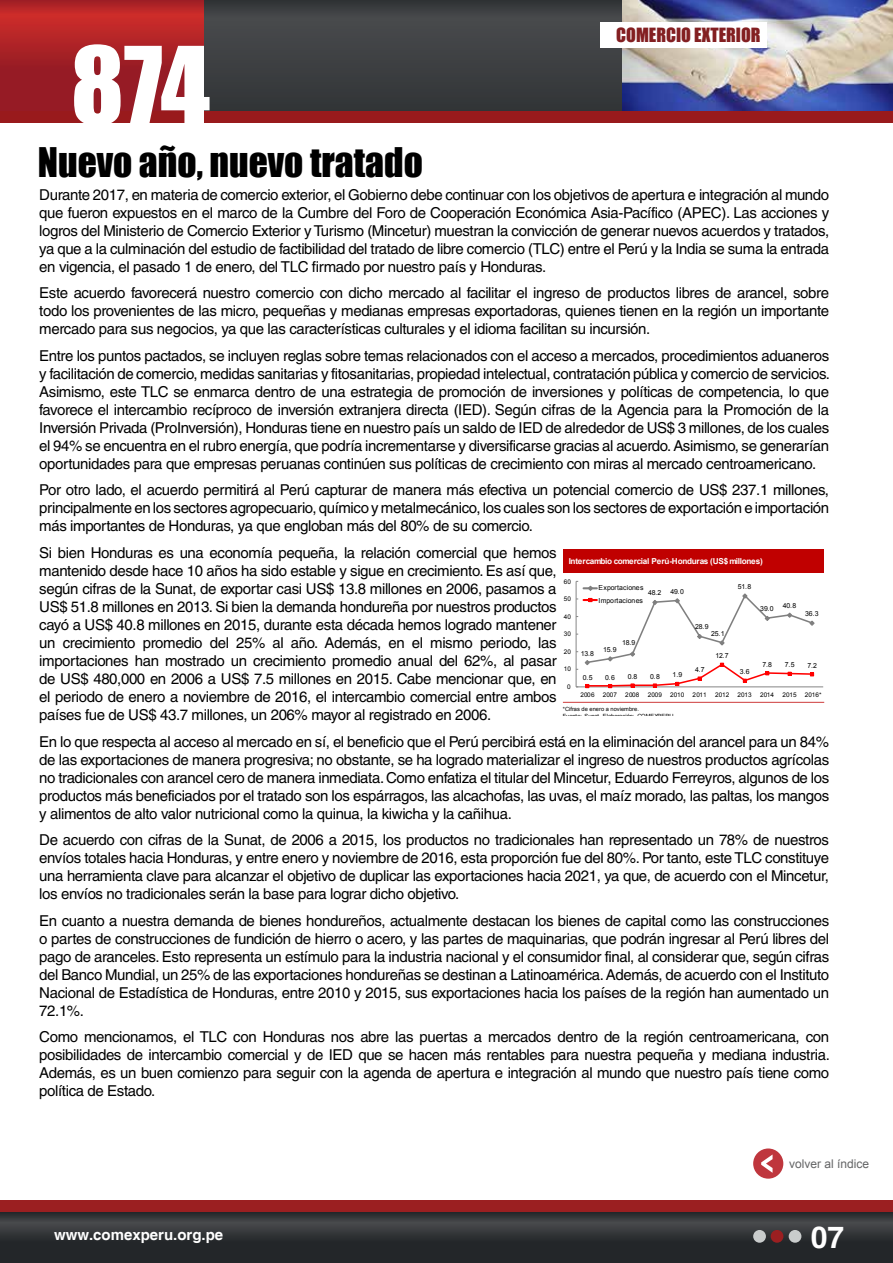
<style>
.page{position:relative;width:893px;height:1263px;background:#fff}
.page>*{position:absolute;margin:0;border:0;box-sizing:border-box;transform-origin:0 0}
.t1{font:99px "Impact";color:#fff}
.t2{font:37.5px "Impact";color:#000}
.t3{font:700 30px "Helvetica";color:#fff}
.t4{font:18px "Impact";color:#831f21}
.t5{font:15px/18px "Helvetica";letter-spacing:-.025em;color:#000;text-align:justify}
.t6{font:700 15px "Helvetica";color:#fff}
.t7{font:12px "Arial";color:#636465}
.t8{font:700 8.25px "Arial";letter-spacing:-.035em;color:#fff}
.t9{font:6.9px "Arial";letter-spacing:-.015em;color:#000}
.t10{font:6.9px/12.1px "Arial";letter-spacing:.01em;color:#000}
.t11{font:6.45px "Arial";letter-spacing:.025em;color:#000}
.t12{font:5.7px/6.9px "Arial";color:#000}
</style>
<div class="page">
<div style="left:200px;top:0;width:422px;height:123px;background:#3d3f41"></div>
<img style="left:623px;top:0;width:270px;height:111px">
<svg style="left:0;top:1212px;width:893px;height:51px;background:#2d3033"></svg>
<div style="left:0;top:1200px;width:893px;height:12px;background:#9b1f21"></div>
<div style="left:753px;top:1230px;width:13px;height:13px;background:#c9cccc;border-radius:50%"></div>
<div style="left:771px;top:1230px;width:12px;height:13px;background:#9b1f21;border-radius:50%"></div>
<div style="left:789px;top:1230px;width:12px;height:13px;background:#c9cccc;border-radius:50%"></div>
<div style="left:753px;top:1148px;width:30px;height:31px;background:#bf363d;border-radius:50%"></div>
<svg style="left:761px;top:1155px;width:11px;height:18px"></svg>
<svg style="left:0;top:0;width:203px;height:111px;background:#a72026"></svg>
<div style="left:0;top:111px;width:893px;height:12px;background:#991a1c"></div>
<div style="left:600px;top:22px;width:166px;height:26px;background:#fff"></div>
<div style="left:564px;top:549px;width:260px;height:24px;background:#c00000"></div>
<hr style="left:563px;top:702px;width:261px;height:1px;background:#ce3b3b">
<hr style="left:576px;top:581px;width:1px;height:106px;background:#868686">
<hr style="left:576px;top:686px;width:247px;height:1px;background:#868686">
<svg style="left:584px;top:585px;width:231px;height:103px"></svg>
<h1 class="t1" style="left:71px;top:8px;width:141px">874</h1>
<h2 class="t2" style="left:38px;top:133px;width:387px">Nuevo año, nuevo tratado</h2>
<p class="t4" style="left:616px;top:21px;width:146px">COMERCIO EXTERIOR</p>
<p class="t5" style="left:39px;top:186px;width:791px">Durante 2017, en materia de comercio exterior, el Gobierno debe continuar con los objetivos de apertura e integración al mundo que fueron expuestos en el marco de la Cumbre del Foro de Cooperación Económica Asia-Pacífico (APEC). Las acciones y logros del Ministerio de Comercio Exterior y Turismo (Mincetur) muestran la convicción de generar nuevos acuerdos y tratados, ya que a la culminación del estudio de factibilidad del tratado de libre comercio (TLC) entre el Perú y la India se suma la entrada en vigencia, el pasado 1 de enero, del TLC firmado por nuestro país y Honduras.</p>
<p class="t5" style="left:39px;top:284px;width:791px">Este acuerdo favorecerá nuestro comercio con dicho mercado al facilitar el ingreso de productos libres de arancel, sobre todo los provenientes de las micro, pequeñas y medianas empresas exportadoras, quienes tienen en la región un importante mercado para sus negocios, ya que las características culturales y el idioma facilitan su incursión.</p>
<p class="t5" style="left:39px;top:347px;width:792px">Entre los puntos pactados, se incluyen reglas sobre temas relacionados con el acceso a mercados, procedimientos aduaneros y facilitación de comercio, medidas sanitarias y fitosanitarias, propiedad intelectual, contratación pública y comercio de servicios.<br>Asimismo, este TLC se enmarca dentro de una estrategia de promoción de inversiones y políticas de competencia, lo que favorece el intercambio recíproco de inversión extranjera directa (IED). Según cifras de la Agencia para la Promoción de la Inversión Privada (ProInversión), Honduras tiene en nuestro país un saldo de IED de alrededor de US$ 3 millones, de los cuales el 94% se encuentra en el rubro energía, que podría incrementarse y diversificarse gracias al acuerdo. Asimismo, se generarían oportunidades para que empresas peruanas continúen sus políticas de crecimiento con miras al mercado centroamericano.</p>
<p class="t5" style="left:39px;top:481px;width:791px">Por otro lado, el acuerdo permitirá al Perú capturar de manera más efectiva un potencial comercio de US$ 237.1 millones, principalmente en los sectores agropecuario, químico y metalmecánico, los cuales son los sectores de exportación e importación más importantes de Honduras, ya que engloban más del 80% de su comercio.</p>
<p class="t5" style="left:39px;top:544px;width:519px">Si bien Honduras es una economía pequeña, la relación comercial que hemos mantenido desde hace 10 años ha sido estable y sigue en crecimiento. Es así que, según cifras de la Sunat, de exportar casi US$ 13.8 millones en 2006, pasamos a US$ 51.8 millones en 2013. Si bien la demanda hondureña por nuestros productos cayó a US$ 40.8 millones en 2015, durante esta década hemos logrado mantener un crecimiento promedio del 25% al año. Además, en el mismo periodo, las importaciones han mostrado un crecimiento promedio anual del 62%, al pasar de US$ 480,000 en 2006 a US$ 7.5 millones en 2015. Cabe mencionar que, en el periodo de enero a noviembre de 2016, el intercambio comercial entre ambos países fue de US$ 43.7 millones, un 206% mayor al registrado en 2006.</p>
<p class="t5" style="left:39px;top:732px;width:791px">En lo que respecta al acceso al mercado en sí, el beneficio que el Perú percibirá está en la eliminación del arancel para un 84% de las exportaciones de manera progresiva; no obstante, se ha logrado materializar el ingreso de nuestros productos agrícolas no tradicionales con arancel cero de manera inmediata. Como enfatiza el titular del Mincetur, Eduardo Ferreyros, algunos de los productos más beneficiados por el tratado son los espárragos, las alcachofas, las uvas, el maíz morado, las paltas, los mangos y alimentos de alto valor nutricional como la quinua, la kiwicha y la cañihua.</p>
<p class="t5" style="left:39px;top:831px;width:791px">De acuerdo con cifras de la Sunat, de 2006 a 2015, los productos no tradicionales han representado un 78% de nuestros envíos totales hacia Honduras, y entre enero y noviembre de 2016, esta proporción fue del 80%. Por tanto, este TLC constituye una herramienta clave para alcanzar el objetivo de duplicar las exportaciones hacia 2021, ya que, de acuerdo con el Mincetur, los envíos no tradicionales serán la base para lograr dicho objetivo.</p>
<p class="t5" style="left:39px;top:911px;width:791px">En cuanto a nuestra demanda de bienes hondureños, actualmente destacan los bienes de capital como las construcciones o partes de construcciones de fundición de hierro o acero, y las partes de maquinarias, que podrán ingresar al Perú libres del pago de aranceles. Esto representa un estímulo para la industria nacional y el consumidor final, al considerar que, según cifras del Banco Mundial, un 25% de las exportaciones hondureñas se destinan a Latinoamérica. Además, de acuerdo con el Instituto Nacional de Estadística de Honduras, entre 2010 y 2015, sus exportaciones hacia los países de la región han aumentado un 72.1%.</p>
<p class="t5" style="left:39px;top:1028px;width:792px">Como mencionamos, el TLC con Honduras nos abre las puertas a mercados dentro de la región centroamericana, con posibilidades de intercambio comercial y de IED que se hacen más rentables para nuestra pequeña y mediana industria.<br>Además, es un buen comienzo para seguir con la agenda de apertura e integración al mundo que nuestro país tiene como política de Estado.</p>
<p class="t8" style="left:569px;top:556px;width:196px">Intercambio comercial Perú-Honduras (US$ millones)</p>
<p class="t11" style="left:564px;top:577px;width:9px">60</p>
<p class="t9" style="left:738px;top:582px;width:15px">51.8</p>
<p class="t10" style="left:598px;top:582px;width:46px">Exportaciones<br>Importaciones</p>
<p class="t9" style="left:648px;top:588px;width:15px">48.2</p>
<p class="t9" style="left:670px;top:587px;width:15px">49.0</p>
<p class="t11" style="left:564px;top:595px;width:9px">50</p>
<p class="t9" style="left:783px;top:601px;width:15px">40.8</p>
<p class="t9" style="left:760px;top:604px;width:15px">39.0</p>
<p class="t9" style="left:805px;top:609px;width:15px">36.3</p>
<p class="t11" style="left:564px;top:612px;width:9px">40</p>
<p class="t9" style="left:695px;top:622px;width:15px">28.9</p>
<p class="t9" style="left:711px;top:629px;width:15px">25.1</p>
<p class="t11" style="left:564px;top:630px;width:9px">30</p>
<p class="t9" style="left:622px;top:638px;width:15px">18.9</p>
<p class="t9" style="left:603px;top:645px;width:15px">15.9</p>
<p class="t11" style="left:564px;top:647px;width:9px">20</p>
<p class="t9" style="left:581px;top:649px;width:15px">13.8</p>
<p class="t9" style="left:715px;top:651px;width:15px">12.7</p>
<p class="t9" style="left:762px;top:660px;width:11px">7.8</p>
<p class="t9" style="left:785px;top:660px;width:11px">7.5</p>
<p class="t9" style="left:807px;top:661px;width:11px">7.2</p>
<p class="t11" style="left:564px;top:665px;width:9px">10</p>
<p class="t9" style="left:695px;top:665px;width:11px">4.7</p>
<p class="t9" style="left:740px;top:667px;width:11px">3.6</p>
<p class="t9" style="left:583px;top:673px;width:11px">0.5</p>
<p class="t9" style="left:605px;top:673px;width:11px">0.6</p>
<p class="t9" style="left:628px;top:672px;width:11px">0.8</p>
<p class="t9" style="left:650px;top:672px;width:11px">0.8</p>
<p class="t9" style="left:673px;top:670px;width:11px">1.9</p>
<p class="t11" style="left:567px;top:682px;width:5px">0</p>
<p class="t11" style="left:580px;top:690px;width:16px">2006</p>
<p class="t11" style="left:603px;top:690px;width:16px">2007</p>
<p class="t11" style="left:625px;top:690px;width:16px">2008</p>
<p class="t11" style="left:648px;top:690px;width:16px">2009</p>
<p class="t11" style="left:670px;top:690px;width:16px">2010</p>
<p class="t11" style="left:693px;top:690px;width:16px">2011</p>
<p class="t11" style="left:715px;top:690px;width:16px">2012</p>
<p class="t11" style="left:737px;top:690px;width:16px">2013</p>
<p class="t11" style="left:760px;top:690px;width:16px">2014</p>
<p class="t11" style="left:782px;top:690px;width:16px">2015</p>
<p class="t11" style="left:805px;top:690px;width:18px">2016*</p>
<p class="t12" style="left:563px;top:705px;width:114px">*Cifras de enero a noviembre.<br>Fuente: Sunat. Elaboración: COMEXPERU.</p>
<p class="t6" style="left:54px;top:1226px;width:171px">www.comexperu.org.pe</p>
<p class="t7" style="left:789px;top:1156px;width:82px">volver al índice</p>
<h3 class="t3" style="left:811px;top:1219px;width:35px">07</h3>
</div>
